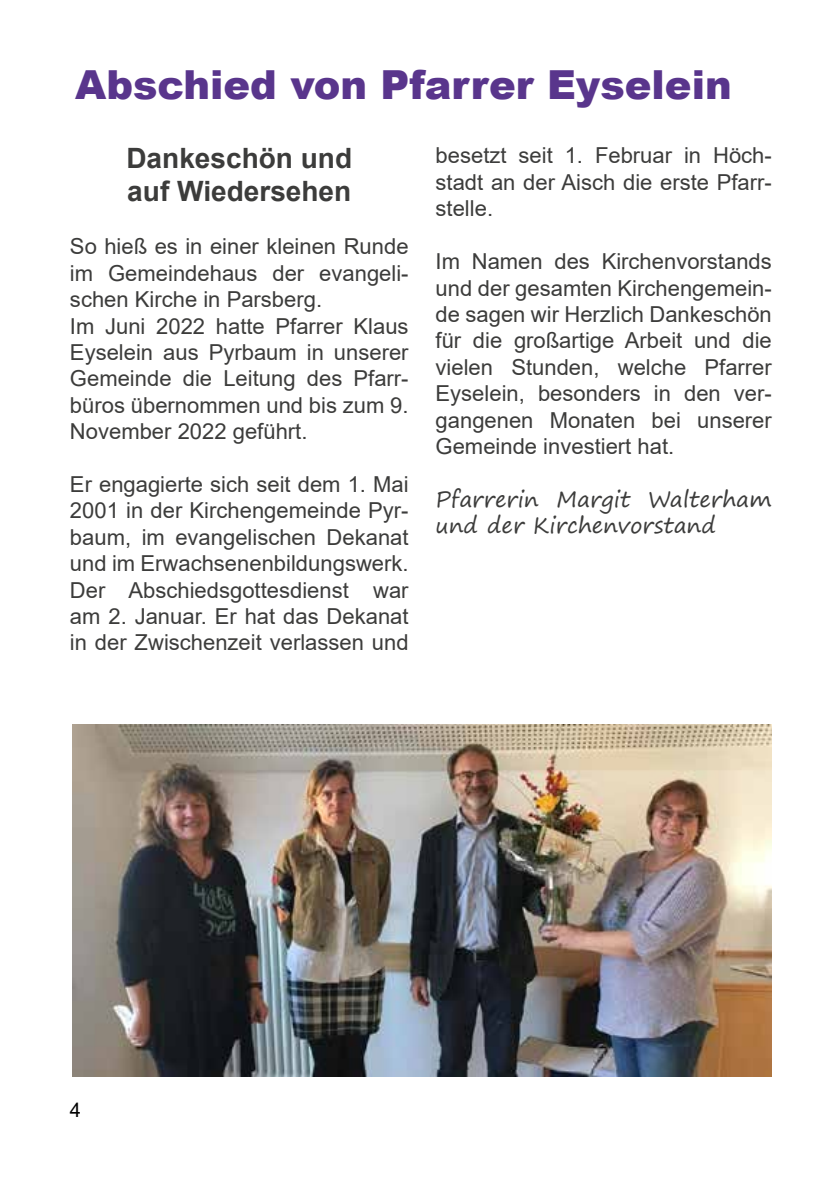
<style>
.page{position:relative;width:840px;height:1191px;background:#fff}
.page>*{position:absolute;margin:0;border:0;box-sizing:border-box;transform-origin:0 0}
.t1{font:900 40px "Arial";color:#59358c}
.t2{font:700 28px/33.6px "Arial";color:#3c3c3b}
.t3{font:22px/26.4px "Arial";color:#3c3c3b;text-align:justify}
.t4{font:22px/26.4px "Segoe Print";color:#3c3c3b}
.t5{font:20px "Arial";color:#000}
</style>
<div class="page">
<img style="left:73px;top:724px;width:698px;height:352px">
<h1 class="t1" style="left:75px;top:55px;width:657px">Abschied von Pfarrer Eyselein</h1>
<p class="t2" style="left:126px;top:141px;width:227px">Dankeschön und auf Wiedersehen</p>
<p class="t3" style="left:70px;top:233px;width:340px;text-align:left">So hieß es in einer kleinen Runde im Gemeindehaus der evangeli&shy;schen Kirche in Parsberg.<br>Im Juni 2022 hatte Pfarrer Klaus<br>Eyselein aus Pyrbaum in unserer<br>Gemeinde die Leitung des Pfarr&shy;büros übernommen und bis zum 9.<br>November 2022 geführt.</p>
<p class="t3" style="left:70px;top:471px;width:340px">Er engagierte sich seit dem 1. Mai 2001 in der Kirchengemeinde Pyr&shy;baum, im evangelischen Dekanat und im Erwachsenenbildungswerk.<br>Der Abschiedsgottesdienst war am 2. Januar. Er hat das Dekanat in der Zwischenzeit verlassen und</p>
<p class="t3" style="left:435px;top:142px;width:337px">besetzt seit 1. Februar in Höch&shy;stadt an der Aisch die erste Pfarr&shy;stelle.</p>
<p class="t3" style="left:435px;top:248px;width:337px">Im Namen des Kirchenvorstands und der gesamten Kirchengemein&shy;de sagen wir Herzlich Dankeschön für die großartige Arbeit und die vielen Stunden, welche Pfarrer Eyselein, besonders in den ver&shy;gangenen Monaten bei unserer Gemeinde investiert hat.</p>
<p class="t4" style="left:435px;top:485px;width:337px">Pfarrerin Margit Walterham und der Kirchenvorstand</p>
<p class="t5" style="left:70px;top:1095px;width:13px">4</p>
</div>
